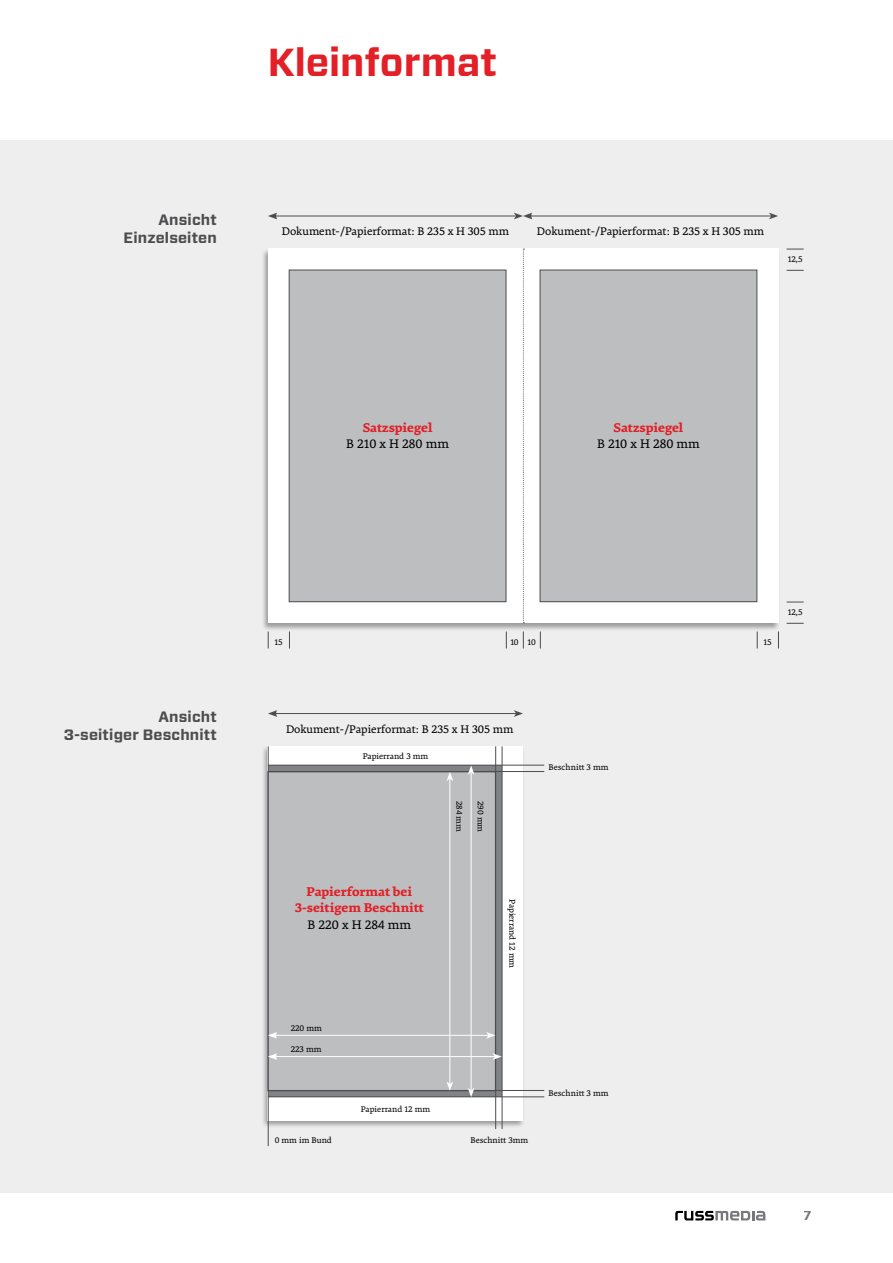
<style>
.page{position:relative;width:893px;height:1263px;background:#fff}
.page>*{position:absolute;margin:0;border:0;box-sizing:border-box;transform-origin:0 0}
.t1{font:700 39px "Forza";color:#e31f27}
.t2{font:700 15px/18px "Forza";letter-spacing:.01em;color:#4d4d4f;text-align:right}
.t3{font:700 13.5px/16.2px "Premiera";color:#e31f27;text-align:center}
.t4{font:13.5px "Premiera";color:#000}
.t5{font:700 13.5px "Forza";color:#77787b}
.t6{font:12px "Premiera";color:#000}
.t7{font:9px "Premiera";color:#000}
</style>
<div class="page">
<div style="left:0;top:140px;width:893px;height:1053px;background:#eeeeef"></div>
<svg style="left:675px;top:1211px;width:90px;height:9px"></svg>
<div style="left:261px;top:248px;width:520px;height:383px;background:#000;opacity:.35"></div>
<div style="left:268px;top:249px;width:510px;height:374px;background:#fff"></div>
<div style="left:289px;top:270px;width:217px;height:332px;background:#bcbec0"></div>
<div style="left:289px;top:270px;width:217px;height:332px;border:1px solid #4d4d4f"></div>
<div style="left:540px;top:270px;width:217px;height:332px;background:#bcbec0"></div>
<div style="left:540px;top:270px;width:217px;height:332px;border:1px solid #4d4d4f"></div>
<svg style="left:523px;top:249px;width:1px;height:374px"></svg>
<svg style="left:268px;top:631px;width:1px;height:17px"></svg>
<svg style="left:289px;top:631px;width:1px;height:17px"></svg>
<svg style="left:506px;top:631px;width:1px;height:17px"></svg>
<svg style="left:540px;top:631px;width:1px;height:17px"></svg>
<svg style="left:757px;top:631px;width:1px;height:17px"></svg>
<svg style="left:778px;top:631px;width:1px;height:17px"></svg>
<svg style="left:787px;top:249px;width:17px;height:1px"></svg>
<svg style="left:787px;top:270px;width:17px;height:1px"></svg>
<svg style="left:787px;top:602px;width:17px;height:1px"></svg>
<svg style="left:787px;top:623px;width:17px;height:1px"></svg>
<hr style="left:275px;top:713px;width:241px;height:1px;background:#4d4d4f">
<svg style="left:268px;top:710px;width:9px;height:7px"></svg>
<svg style="left:514px;top:710px;width:9px;height:7px"></svg>
<div style="left:261px;top:745px;width:265px;height:384px;background:#000;opacity:.35"></div>
<div style="left:268px;top:746px;width:255px;height:374px;background:#fff"></div>
<div style="left:268px;top:765px;width:234px;height:332px;background:#818386"></div>
<hr style="left:275px;top:216px;width:241px;height:1px;background:#4d4d4f">
<svg style="left:268px;top:213px;width:9px;height:6px"></svg>
<hr style="left:530px;top:216px;width:241px;height:1px;background:#4d4d4f">
<svg style="left:514px;top:213px;width:18px;height:6px"></svg>
<svg style="left:769px;top:213px;width:9px;height:6px"></svg>
<svg style="left:523px;top:631px;width:1px;height:17px"></svg>
<div style="left:268px;top:772px;width:228px;height:319px;background:#bcbec0"></div>
<hr style="left:268px;top:746px;width:1px;height:400px;background:#4d4d4f">
<hr style="left:495px;top:746px;width:1px;height:383px;background:#4d4d4f">
<hr style="left:502px;top:746px;width:1px;height:383px;background:#4d4d4f">
<hr style="left:268px;top:771px;width:276px;height:1px;background:#4d4d4f">
<hr style="left:268px;top:765px;width:276px;height:1px;background:#4d4d4f">
<hr style="left:268px;top:1096px;width:276px;height:1px;background:#4d4d4f">
<hr style="left:268px;top:1090px;width:276px;height:1px;background:#4d4d4f">
<hr style="left:275px;top:1035px;width:213px;height:1px;background:#fff">
<svg style="left:268px;top:1032px;width:9px;height:7px"></svg>
<svg style="left:486px;top:1032px;width:9px;height:7px"></svg>
<hr style="left:275px;top:1056px;width:220px;height:1px;background:#fff">
<svg style="left:268px;top:1053px;width:9px;height:7px"></svg>
<svg style="left:493px;top:1053px;width:9px;height:7px"></svg>
<hr style="left:471px;top:772px;width:1px;height:318px;background:#fff">
<svg style="left:468px;top:765px;width:6px;height:10px"></svg>
<svg style="left:468px;top:1088px;width:6px;height:9px"></svg>
<hr style="left:450px;top:779px;width:1px;height:305px;background:#fff">
<svg style="left:446px;top:772px;width:7px;height:9px"></svg>
<svg style="left:446px;top:1081px;width:7px;height:10px"></svg>
<h1 class="t1" style="left:268px;top:36px;width:231px">Kleinformat</h1>
<h2 class="t2" style="left:124px;top:211px;width:95px">Ansicht<br>Einzelseiten</h2>
<h3 class="t6" style="left:282px;top:224px;width:229px">Dokument-/Papierformat: B 235 x H 305 mm</h3>
<h3 class="t6" style="left:537px;top:224px;width:229px">Dokument-/Papierformat: B 235 x H 305 mm</h3>
<p class="t7" style="left:788px;top:254px;width:16px">12,5</p>
<h3 class="t3" style="left:363px;top:420px;width:71px">Satzspiegel</h3>
<h3 class="t4" style="left:346px;top:436px;width:104px">B 210 x H 280 mm</h3>
<h3 class="t3" style="left:614px;top:420px;width:71px">Satzspiegel</h3>
<h3 class="t4" style="left:597px;top:436px;width:104px">B 210 x H 280 mm</h3>
<h2 class="t2" style="left:64px;top:708px;width:155px">Ansicht<br>3-seitiger Beschnitt</h2>
<p class="t7" style="left:274px;top:637px;width:10px">15</p>
<p class="t7" style="left:510px;top:637px;width:10px">10</p>
<p class="t7" style="left:763px;top:637px;width:10px">15</p>
<p class="t7" style="left:527px;top:637px;width:10px">10</p>
<p class="t7" style="left:788px;top:607px;width:16px">12,5</p>
<h3 class="t6" style="left:286px;top:722px;width:229px">Dokument-/Papierformat: B 235 x H 305 mm</h3>
<p class="t7" style="left:363px;top:750px;width:67px">Papierrand 3 mm</p>
<h3 class="t3" style="left:295px;top:883px;width:131px">Papierformat bei<br>3-seitigem Beschnitt</h3>
<h3 class="t4" style="left:307px;top:916px;width:105px">B 220 x H 284 mm</h3>
<p class="t7" style="left:465px;top:801px;width:33px;rotate:90deg">284 mm</p>
<p class="t7" style="left:486px;top:801px;width:33px;rotate:90deg">290 mm</p>
<p class="t7" style="left:518px;top:899px;width:71px;rotate:90deg">Papierrand 12 mm</p>
<p class="t7" style="left:549px;top:762px;width:62px">Beschnitt 3 mm</p>
<p class="t7" style="left:291px;top:1022px;width:33px">220 mm</p>
<p class="t7" style="left:291px;top:1044px;width:32px">223 mm</p>
<p class="t7" style="left:275px;top:1134px;width:59px">0 mm im Bund</p>
<p class="t7" style="left:361px;top:1103px;width:71px">Papierrand 12 mm</p>
<p class="t7" style="left:470px;top:1134px;width:59px">Beschnitt 3mm</p>
<p class="t7" style="left:549px;top:1087px;width:62px">Beschnitt 3 mm</p>
<h3 class="t5" style="left:804px;top:1207px;width:10px">7</h3>
</div>
